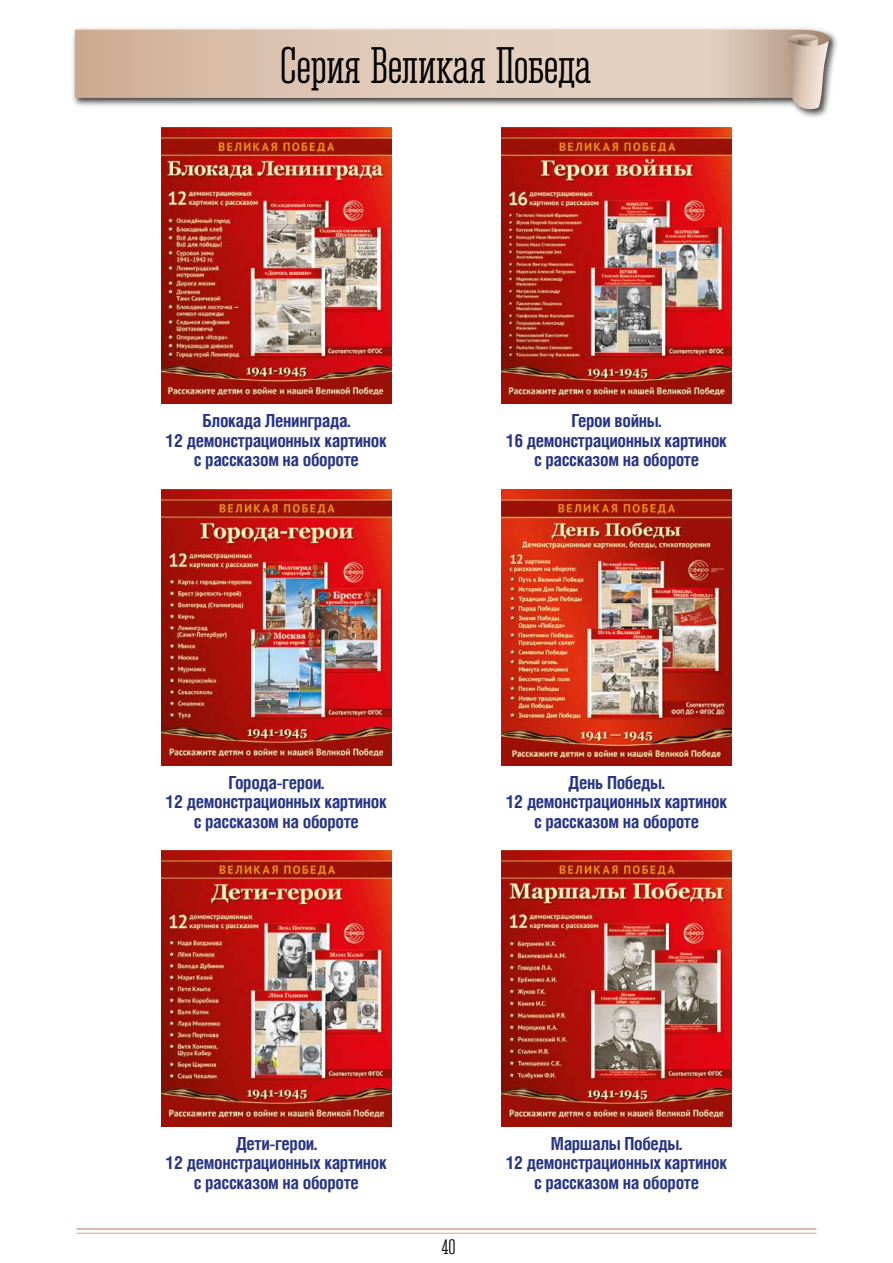
<style>
.page{position:relative;width:893px;height:1263px;background:#fff}
.page>*{position:absolute;margin:0;border:0;box-sizing:border-box;transform-origin:0 0}
.t1{font:47.85px "Corki";letter-spacing:-.01em;color:#000}
.t2{font:19.5px "Corki";color:#000}
.t3{font:700 18px/19.5px "Helios Cond C";letter-spacing:-.02em;color:#283583;text-align:center}
</style>
<div class="page">
<img style="left:72px;top:28px;width:765px;height:90px">
<svg style="left:75px;top:29px;width:757px;height:72px;background:#8e8c8b"></svg>
<svg style="left:584px;top:30px;width:245px;height:68px;background:#dcc7b6"></svg>
<div style="left:75px;top:30px;width:509px;height:68px;background:linear-gradient(to right,#d0b098,#e8d7c7)"></div>
<svg style="left:786px;top:34px;width:43px;height:80px;background:#cabaad"></svg>
<hr style="left:77px;top:1233px;width:739px;height:1px;background:#cfaa8f">
<hr style="left:77px;top:1228px;width:739px;height:2px;background:#cfaa8f">
<img style="left:162px;top:128px;width:229px;height:276px">
<img style="left:162px;top:489px;width:229px;height:276px">
<img style="left:162px;top:850px;width:229px;height:277px">
<img style="left:502px;top:128px;width:229px;height:276px">
<img style="left:502px;top:489px;width:229px;height:276px">
<img style="left:502px;top:850px;width:229px;height:277px">
<h1 class="t1" style="left:281px;top:38px;width:312px">Серия Великая Победа</h1>
<p class="t3" style="left:166px;top:410px;width:222px">Блокада Ленинграда.<br>12 демонстрационных картинок с рассказом на обороте</p>
<p class="t3" style="left:506px;top:410px;width:222px">Герои войны.<br>16 демонстрационных картинок с рассказом на обороте</p>
<p class="t3" style="left:166px;top:772px;width:222px">Города-герои.<br>12 демонстрационных картинок с рассказом на обороте</p>
<p class="t3" style="left:506px;top:772px;width:222px">День Победы.<br>12 демонстрационных картинок с рассказом на обороте</p>
<p class="t3" style="left:166px;top:1133px;width:222px">Дети-герои.<br>12 демонстрационных картинок с рассказом на обороте</p>
<p class="t2" style="left:441px;top:1236px;width:16px">40</p>
<p class="t3" style="left:506px;top:1133px;width:222px">Маршалы Победы.<br>12 демонстрационных картинок с рассказом на обороте</p>
</div>
